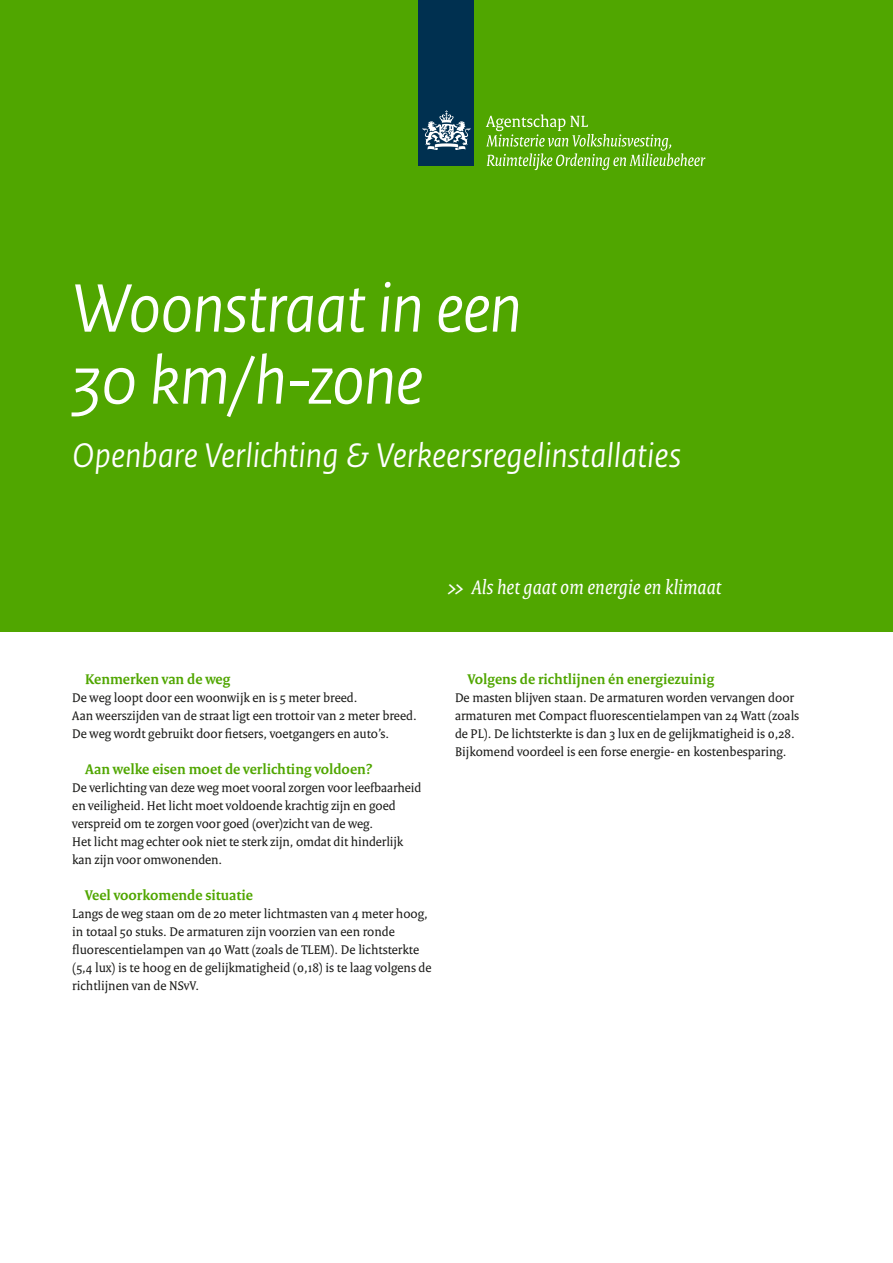
<style>
.page{position:relative;width:893px;height:1263px;background:#fff}
.page>*{position:absolute;margin:0;border:0;box-sizing:border-box;transform-origin:0 0}
.t1{font:italic 72px/72px "Rijksoverheid Sans Heading";letter-spacing:-.015em;color:#fff}
.t2{font:italic 36px "Rijksoverheid Sans Heading";letter-spacing:.005em;color:#fff}
.t3{font:italic 21px "Rijksoverheid Serif";letter-spacing:.01em;color:#fff}
.t4{font:700 15px "Rijksoverheid Serif";color:#50a600}
.t5{font:13.5px/18px "Rijksoverheid Serif";color:#1a1a18}
.s1{font-weight:700}
</style>
<div class="page">
<div style="left:0;top:0;width:893px;height:631px;background:#50a600"></div>
<div style="left:419px;top:0;width:55px;height:166px;background:#003050"></div>
<svg style="left:423px;top:110px;width:47px;height:40px"></svg>
<svg style="left:486px;top:114px;width:219px;height:56px"></svg>
<h1 class="t1" style="left:72px;top:274px;width:451px">Woonstraat in een<br>30 km/h-zone</h1>
<h2 class="t2" style="left:72px;top:435px;width:610px">Openbare Verlichting &amp; Verkeersregelinstallaties</h2>
<h3 class="t3" style="left:446px;top:575px;width:276px"><span class="s1">&gt;&gt;</span> Als het gaat om energie en klimaat</h3>
<p class="t4" style="left:85px;top:670px;width:147px">Kenmerken van de weg</p>
<p class="t5" style="left:72px;top:689px;width:346px">De weg loopt door een woonwijk en is 5 meter breed.<br>Aan weerszijden van de straat ligt een trottoir van 2 meter breed.<br>De weg wordt gebruikt door fietsers, voetgangers en auto’s.</p>
<p class="t4" style="left:85px;top:760px;width:289px">Aan welke eisen moet de verlichting voldoen?</p>
<p class="t5" style="left:72px;top:779px;width:351px">De verlichting van deze weg moet vooral zorgen voor leefbaarheid en veiligheid. Het licht moet voldoende krachtig zijn en goed verspreid om te zorgen voor goed (over)zicht van de weg.<br>Het licht mag echter ook niet te sterk zijn, omdat dit hinderlijk kan zijn voor omwonenden.</p>
<p class="t4" style="left:85px;top:886px;width:169px">Veel voorkomende situatie</p>
<p class="t5" style="left:72px;top:905px;width:361px">Langs de weg staan om de 20 meter lichtmasten van 4 meter hoog, in totaal 50 stuks. De armaturen zijn voorzien van een ronde fluorescentielampen van 40 Watt (zoals de TLEM). De lichtsterkte (5,4 lux) is te hoog en de gelijkmatigheid (0,18) is te laag volgens de richtlijnen van de NSvV.</p>
<p class="t4" style="left:468px;top:670px;width:248px">Volgens de richtlijnen én energiezuinig</p>
<p class="t5" style="left:455px;top:689px;width:346px">De masten blijven staan. De armaturen worden vervangen door armaturen met Compact fluorescentielampen van 24 Watt (zoals de PL). De lichtsterkte is dan 3 lux en de gelijkmatigheid is 0,28.<br>Bijkomend voordeel is een forse energie- en kostenbesparing.</p>
</div>
